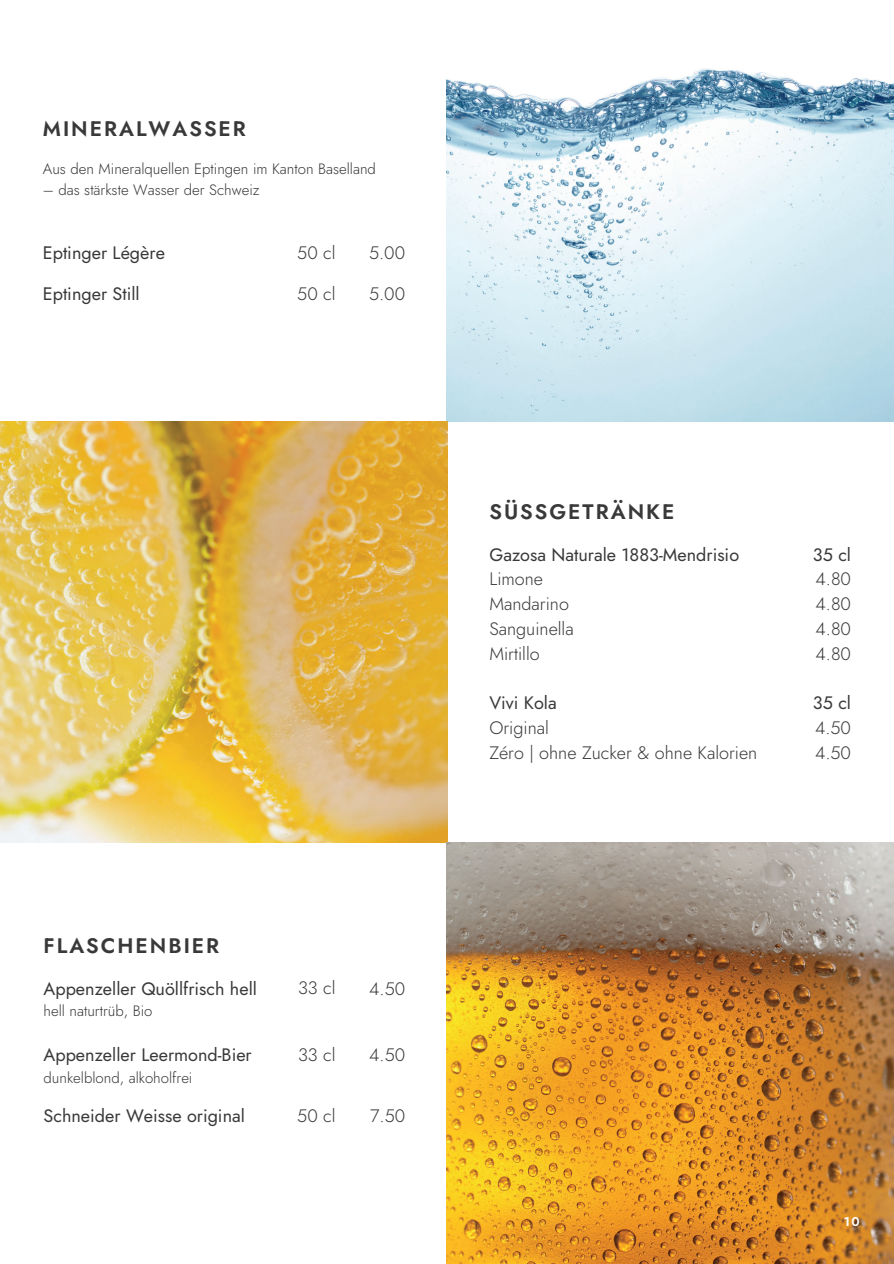
<style>
.page{position:relative;width:894px;height:1264px;background:#fff}
.page>*{position:absolute;margin:0;border:0;box-sizing:border-box;transform-origin:0 0}
.t1{font:600 21px "Jost";letter-spacing:.095em;color:#393939}
.t2{font:300 18px/24.8px "Jost";color:#393939}
.t3{font:18px "Jost";color:#393939}
.t4{font:300 15px "Jost";color:#393939}
.t5{font:600 12.75px "Jost";color:#fff}
.s1{font-weight:400}
</style>
<div class="page">
<img style="left:446px;top:68px;width:447px;height:353px">
<img style="left:0;top:421px;width:447px;height:421px">
<img style="left:446px;top:842px;width:447px;height:421px">
<h2 class="t1" style="left:43px;top:113px;width:204px">MINERALWASSER</h2>
<h2 class="t4" style="left:43px;top:158px;width:334px">Aus den Mineralquellen Eptingen im Kanton Baselland</h2>
<h2 class="t4" style="left:43px;top:178px;width:218px">– das stärkste Wasser der Schweiz</h2>
<h2 class="t3" style="left:43px;top:240px;width:124px">Eptinger Légère</h2>
<h2 class="t2" style="left:297px;top:241px;width:40px">50 cl</h2>
<h2 class="t2" style="left:369px;top:241px;width:38px">5.00</h2>
<p class="t3" style="left:43px;top:280px;width:98px">Eptinger Still</p>
<p class="t2" style="left:297px;top:281px;width:40px">50 cl</p>
<h1 class="t2" style="left:369px;top:281px;width:38px">5.00</h1>
<h2 class="t1" style="left:43px;top:930px;width:177px">FLASCHENBIER</h2>
<h2 class="t3" style="left:43px;top:975px;width:215px">Appenzeller Quöllfrisch hell</h2>
<h2 class="t4" style="left:43px;top:999px;width:110px">hell naturtrüb, Bio</h2>
<h2 class="t3" style="left:43px;top:1041px;width:210px">Appenzeller Leermond-Bier</h2>
<h2 class="t4" style="left:43px;top:1066px;width:150px">dunkelblond, alkoholfrei</h2>
<h2 class="t2" style="left:298px;top:975px;width:39px">33 cl</h2>
<h2 class="t2" style="left:369px;top:976px;width:37px">4.50</h2>
<h2 class="t2" style="left:298px;top:1042px;width:39px">33 cl</h2>
<h2 class="t2" style="left:369px;top:1042px;width:37px">4.50</h2>
<h2 class="t3" style="left:43px;top:1103px;width:203px">Schneider Weisse original</h2>
<p class="t2" style="left:297px;top:1103px;width:40px">50 cl</p>
<h2 class="t2" style="left:370px;top:1103px;width:37px">7.50</h2>
<h2 class="t1" style="left:489px;top:496px;width:186px">SÜSSGETRÄNKE</h2>
<h2 class="t2" style="left:489px;top:542px;width:251px"><span class="s1">Gazosa Naturale 1883-Mendrisio<br></span>Limone<br>Mandarino<br>Sanguinella<br>Mirtillo</h2>
<h2 class="t2" style="left:489px;top:690px;width:269px"><span class="s1">Vivi Kola<br></span>Original<br>Zéro | ohne Zucker &amp; ohne Kalorien</h2>
<h2 class="t2" style="left:812px;top:542px;width:40px;text-align:justify"><span class="s1">35 cl </span>4.80<br>4.80<br>4.80<br>4.80</h2>
<h1 class="t2" style="left:812px;top:690px;width:40px;text-align:justify"><span class="s1">35 cl </span>4.50<br>4.50</h1>
<p class="t5" style="left:843px;top:1212px;width:17px">10</p>
</div>
